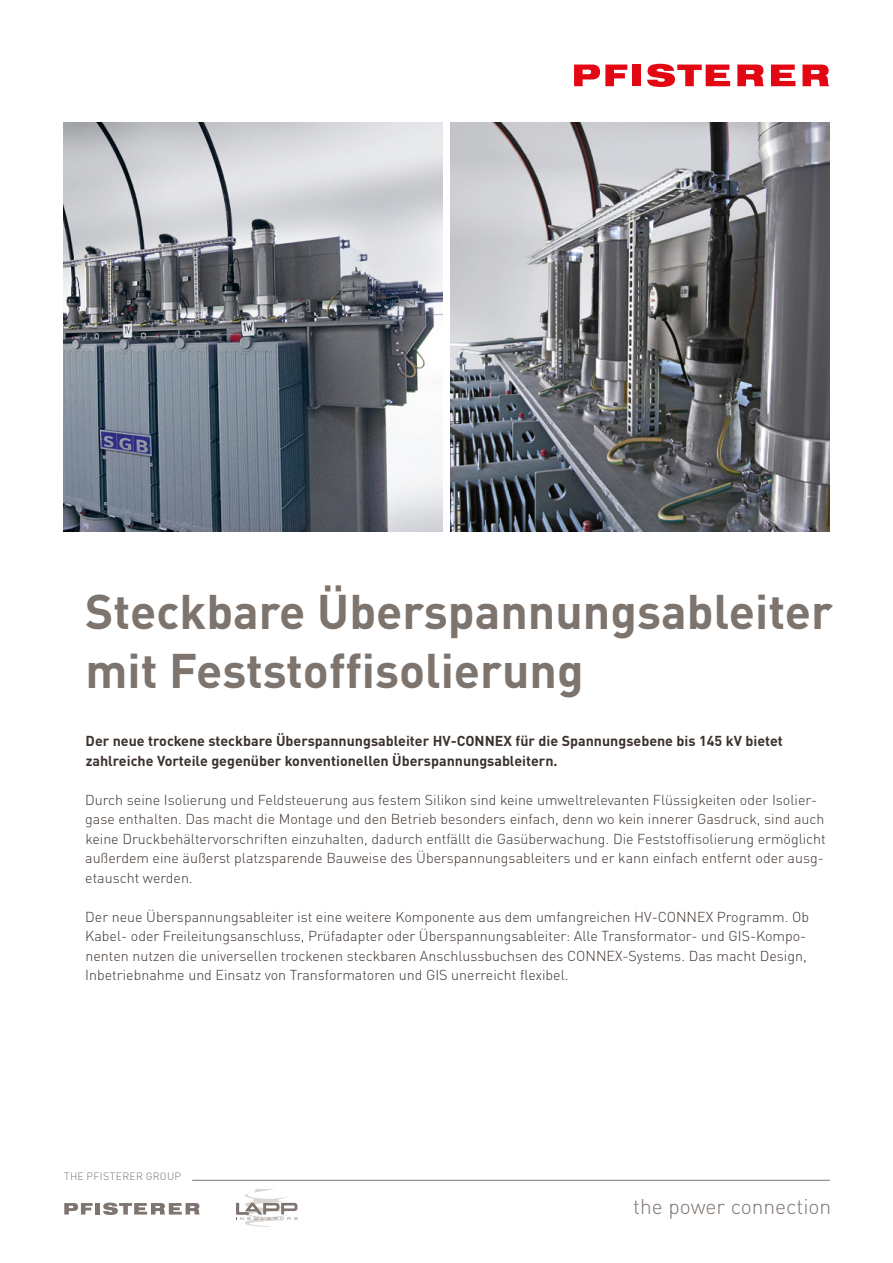
<style>
.page{position:relative;width:893px;height:1263px;background:#fff}
.page>*{position:absolute;margin:0;border:0;box-sizing:border-box;transform-origin:0 0}
.Headline{font:700 48px "DIN Pro";color:#7e746e}
._14_18_-_HelNeu_75{font:300 21px "DIN Pro";color:#7e746e}
.Text{font:300 14.25px/19.5px "DIN Pro";color:#3c322d}
.Text-Bold{font:700 14.25px/19.5px "DIN Pro";color:#3c322d}
.t1{font:300 10.5px "DIN Pro";letter-spacing:.03em;color:#7e746e}
</style>
<div class="page">
<img style="left:64px;top:122px;width:378px;height:410px">
<img style="left:451px;top:122px;width:378px;height:410px">
<svg style="left:574px;top:65px;width:53px;height:21px"></svg>
<div style="left:632px;top:65px;width:9px;height:21px;background:#e30613"></div>
<svg style="left:647px;top:64px;width:83px;height:23px"></svg>
<svg style="left:737px;top:65px;width:27px;height:21px"></svg>
<svg style="left:771px;top:65px;width:24px;height:21px"></svg>
<svg style="left:802px;top:65px;width:27px;height:21px"></svg>
<svg style="left:236px;top:1188px;width:62px;height:39px"></svg>
<svg style="left:64px;top:1203px;width:29px;height:11px"></svg>
<div style="left:95px;top:1203px;width:5px;height:11px;background:#7e7470"></div>
<svg style="left:103px;top:1202px;width:97px;height:13px"></svg>
<hr style="left:192px;top:1180px;width:638px;height:1px;background:#7e746e">
<p class="Headline" style="left:85px;top:572px;width:749px">Steckbare Überspannungsableiter</p>
<p class="Headline" style="left:85px;top:630px;width:500px">mit Feststoffisolierung</p>
<p class="Text-Bold" style="left:86px;top:730px;width:699px">Der neue trockene steckbare Überspannungsableiter HV-CONNEX für die Spannungsebene bis 145 kV bietet zahlreiche Vorteile gegenüber konventionellen Überspannungsableitern.</p>
<p class="Text" style="left:85px;top:789px;width:742px">Durch seine Isolierung und Feldsteuerung aus festem Silikon sind keine umweltrelevanten Flüssigkeiten oder Isolier&shy;gase enthalten. Das macht die Montage und den Betrieb besonders einfach, denn wo kein innerer Gasdruck, sind auch keine Druckbehältervorschriften einzuhalten, dadurch entfällt die Gasüberwachung. Die Feststoffisolierung ermöglicht außerdem eine äußerst platzsparende Bauweise des Überspannungsableiters und er kann einfach entfernt oder ausg&shy;etauscht werden.</p>
<p class="Text" style="left:85px;top:906px;width:725px">Der neue Überspannungsableiter ist eine weitere Komponente aus dem umfangreichen HV-CONNEX Programm. Ob Kabel- oder Freileitungsanschluss, Prüfadapter oder Überspannungsableiter: Alle Transformator- und GIS-Kompo&shy;nenten nutzen die universellen trockenen steckbaren Anschlussbuchsen des CONNEX-Systems. Das macht Design, Inbetriebnahme und Einsatz von Transformatoren und GIS unerreicht flexibel.</p>
<p class="t1" style="left:64px;top:1168px;width:119px">THE PFISTERER GROUP</p>
<p class="_14_18_-_HelNeu_75" style="left:633px;top:1191px;width:200px">the power connection</p>
</div>
